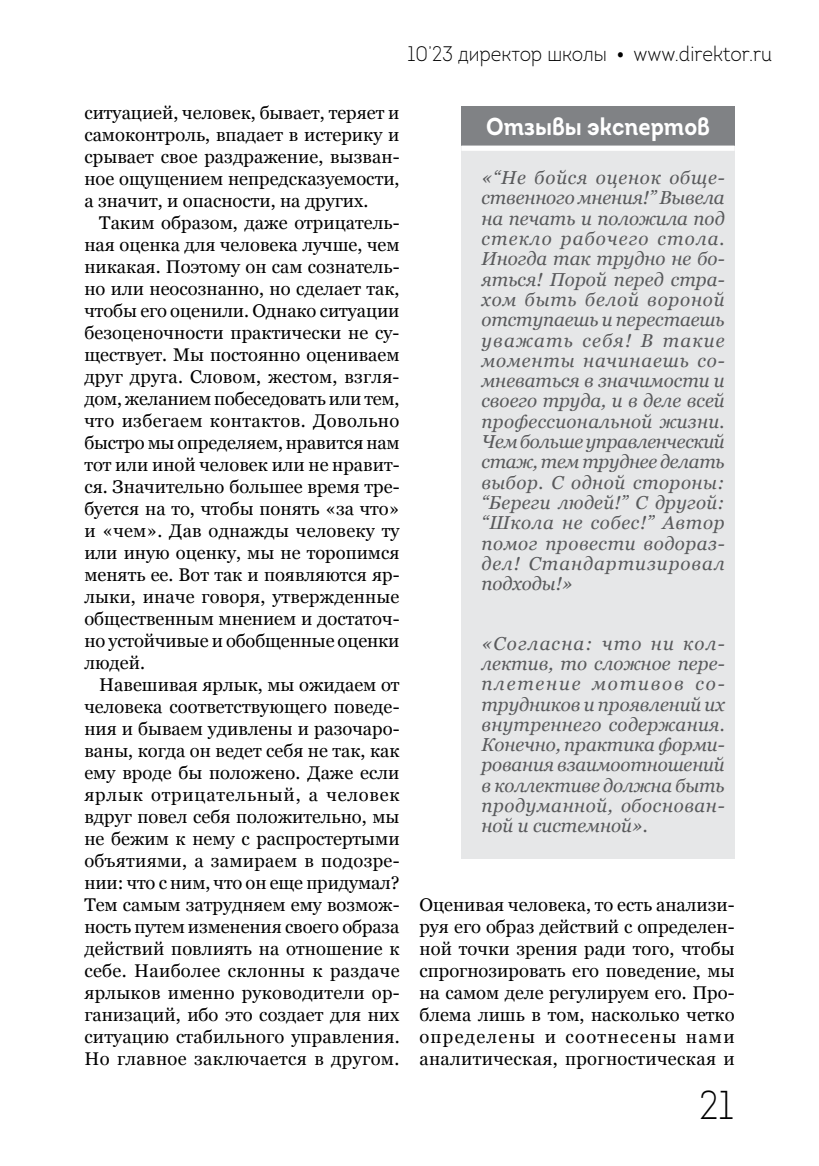
<style>
.page{position:relative;width:819px;height:1166px;background:#fff}
.page>*{position:absolute;margin:0;border:0;box-sizing:border-box;transform-origin:0 0}
.t1{font:300 40.25px "Intro";color:#000;scale:.9 1}
.t2{font:24.5px "Intro Bold Alt";color:#fff;scale:.9 1}
.t3{font:300 21px "Intro";color:#000;scale:.9 1}
.t4{font:italic 18.72px/20.3px "Georgia";letter-spacing:.03em;color:#58595b;text-align:justify}
.t5{font:18.38px/22.1px "Georgia";letter-spacing:.005em;color:#000;text-align:justify}
.s1{font-family:"Georgia";font-weight:400}
.s2{font-style:italic}
</style>
<div class="page">
<div style="left:461px;top:143px;width:273px;height:716px;background:#e6e7e8"></div>
<div style="left:461px;top:106px;width:273px;height:39px;background:#808285"></div>
<div style="left:461px;top:146px;width:273px;height:5px;background:#fff"></div>
<p class="t3" style="left:407px;top:41px;width:406px">10’23 директор школы <span class="s1">•</span> www.direktor.ru</p>
<p class="t5" style="left:84px;top:102px;width:317px">ситуацией, человек, бывает, теряет и самоконтроль, впадает в истерику и срывает свое раздражение, вызван&shy;ное ощущением непредсказуемости, а значит, и опасности, на других.</p>
<p class="t5" style="left:84px;top:212px;width:317px;text-indent:15px">Таким образом, даже отрицатель&shy;ная оценка для человека лучше, чем никакая. Поэтому он сам сознатель&shy;но или неосознанно, но сделает так, чтобы его оценили. Однако ситуации безоценочности практически не су&shy;ществует. Мы постоянно оцениваем друг друга. Словом, жестом, взгля&shy;дом, желанием побеседовать или тем, что избегаем контактов. Довольно быстро мы определяем, нравится нам тот или иной человек или не нравит&shy;ся. Значительно большее время тре&shy;буется на то, чтобы понять «за что» и «чем». Дав однажды человеку ту или иную оценку, мы не торопимся менять ее. Вот так и появляются яр&shy;лыки, иначе говоря, утвержденные общественным мнением и достаточ&shy;но устойчивые и обобщенные оценки людей.</p>
<p class="t5" style="left:84px;top:674px;width:317px;text-indent:15px">Навешивая ярлык, мы ожидаем от человека соответствующего поведе&shy;ния и бываем удивлены и разочаро&shy;ваны, когда он ведет себя не так, как ему вроде бы положено. Даже если ярлык отрицательный, а человек вдруг повел себя положительно, мы не бежим к нему с распростертыми объятиями, а замираем в подозре&shy;нии: что с ним, что он еще придумал?<br>Тем самым затрудняем ему возмож&shy;ность путем изменения своего образа действий повлиять на отношение к себе. Наиболее склонны к раздаче ярлыков именно руководители ор&shy;ганизаций, ибо это создает для них ситуацию стабильного управления.<br>Но главное заключается в другом.</p>
<h2 class="t2" style="left:486px;top:110px;width:250px">Отзывы экспертов</h2>
<p class="t4" style="left:481px;top:167px;width:245px">«“Не бойся оценок обще&shy;ственного мнения!” Вывела на печать и положила под стекло рабочего стола.<br>Иногда так трудно не бо&shy;яться! Порой перед стра&shy;хом быть белой вороной отступаешь и перестаешь уважать себя! В такие моменты начинаешь со&shy;мневаться в значимости и своего труда, и в деле всей профессиональной жизни.<br>Чем больше управленческий стаж, тем труднее делать выбор. С одной стороны: “Береги людей!” С другой: “Школа не собес!” Автор помог провести водораз&shy;дел! Стандартизировал подходы!»</p>
<p class="t4" style="left:481px;top:633px;width:245px">«Согласна: что ни кол&shy;лектив, то сложное пере&shy;плетение мотивов со&shy;трудников и проявлений их внутреннего содержания.<br>Конечно, практика форми&shy;рования взаимоотношений в коллективе должна быть продуманной, обоснован&shy;ной и системной».</p>
<p class="t5" style="left:419px;top:894px;width:317px">Оценивая человека, то есть анализи&shy;руя его образ действий с определен&shy;ной точки зрения ради того, чтобы спрогнозировать его поведение, мы на самом деле регулируем его<span class="s2">.</span> Про&shy;блема лишь в том, насколько четко определены и соотнесены нами аналитическая, прогностическая и</p>
<h1 class="t1" style="left:699px;top:1079px;width:40px">21</h1>
</div>
